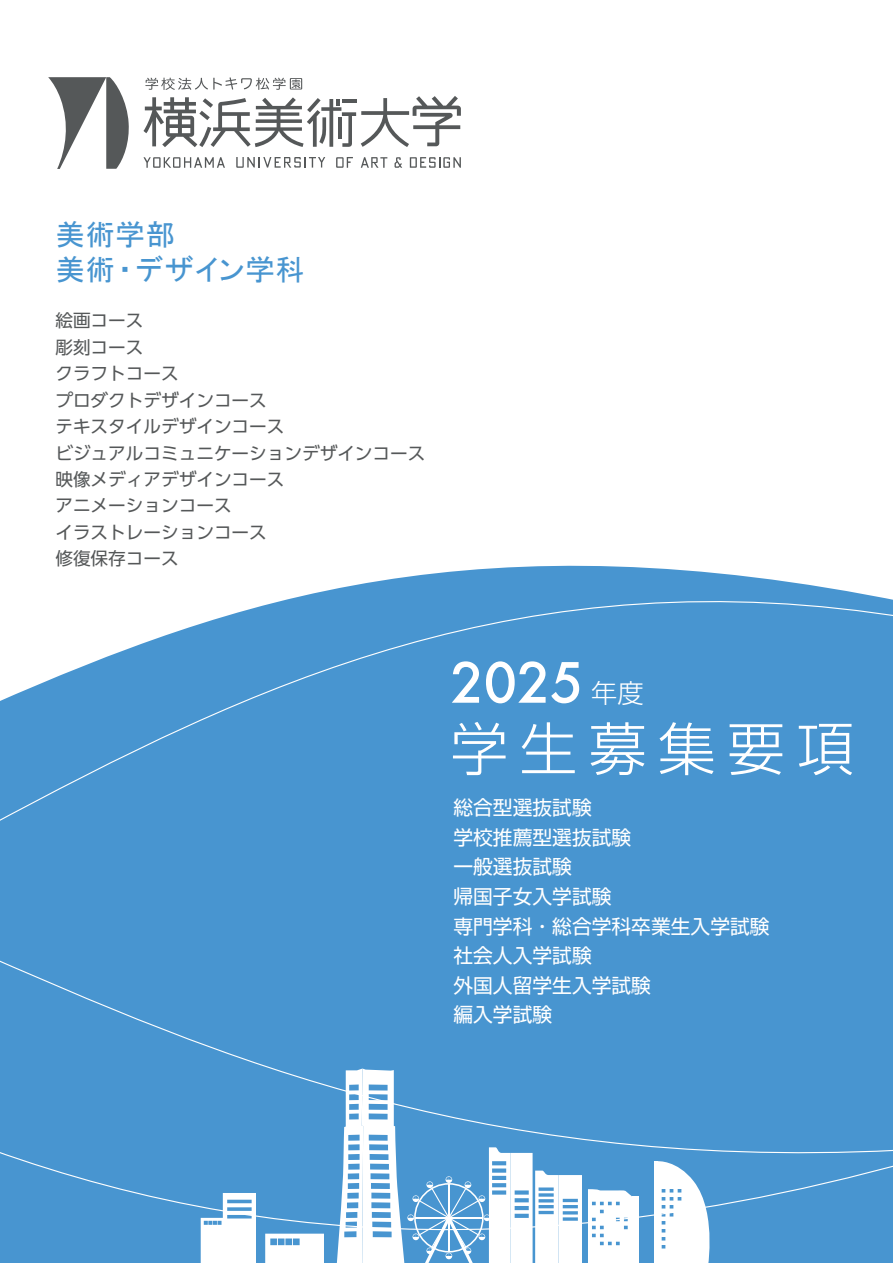
<style>
.page{position:relative;width:893px;height:1263px;background:#fff}
.page>*{position:absolute;margin:0;border:0;box-sizing:border-box;transform-origin:0 0}
.t1{font:300 57.6px "Shin Go Pr 6";letter-spacing:.2em;color:#fff}
.t2{font:500 53.85px "Futura";color:#fff}
.t3{font:29.4px/35.2px "MS P Gothic";letter-spacing:.025em;color:#4895d0}
.t4{font:19.8px/29.7px "Shin Go Pr 6";color:#fff}
.t5{font:17.55px/26.4px "UD Shin Go Pro";color:#555859}
.s1{font-family:"Shin Go Pr 6";font-weight:300;font-size:26.1px}
</style>
<div class="page">
<div style="left:0;top:1140px;width:893px;height:123px;background:#4895d0"></div>
<div style="left:0;top:565px;width:893px;height:575px;background:#4895d0"></div>
<svg style="left:336px;top:1068px;width:246px;height:195px"></svg>
<div style="left:632px;top:1197px;width:7px;height:66px;background:#fff"></div>
<svg style="left:588px;top:1189px;width:44px;height:74px"></svg>
<svg style="left:658px;top:1160px;width:61px;height:103px"></svg>
<hr style="left:654px;top:1161px;width:4px;height:102px;background:#fff">
<svg style="left:265px;top:1233px;width:59px;height:30px"></svg>
<svg style="left:201px;top:1193px;width:55px;height:70px"></svg>
<svg style="left:145px;top:77px;width:157px;height:13px"></svg>
<svg style="left:143px;top:96px;width:318px;height:51px"></svg>
<svg style="left:48px;top:77px;width:81px;height:92px"></svg>
<svg style="left:336px;top:157px;width:17px;height:11px"></svg>
<svg style="left:410px;top:157px;width:51px;height:11px"></svg>
<svg style="left:361px;top:157px;width:26px;height:11px"></svg>
<svg style="left:395px;top:157px;width:7px;height:11px"></svg>
<svg style="left:143px;top:157px;width:82px;height:11px"></svg>
<svg style="left:236px;top:157px;width:89px;height:11px"></svg>
<h3 class="t3" style="left:55px;top:216px;width:251px">美術学部<br>美術・デザイン学科</h3>
<p class="t5" style="left:55px;top:307px;width:372px">絵画コース<br>彫刻コース<br>クラフトコース<br>プロダクトデザインコース<br>テキスタイルデザインコース<br>ビジュアルコミュニケーションデザインコース映像メディアデザインコース<br>アニメーションコース<br>イラストレーションコース<br>修復保存コース</p>
<h2 class="t2" style="left:450px;top:646px;width:195px">2025 <span class="s1">年度</span></h2>
<h1 class="t1" style="left:450px;top:701px;width:405px">学生募集要項</h1>
<p class="t4" style="left:453px;top:791px;width:318px">総合型選抜試験<br>学校推薦型選抜試験<br>一般選抜試験<br>帰国子女入学試験<br>専門学科・総合学科卒業生入学試験社会人入学試験<br>外国人留学生入学試験<br>編入学試験</p>
</div>
